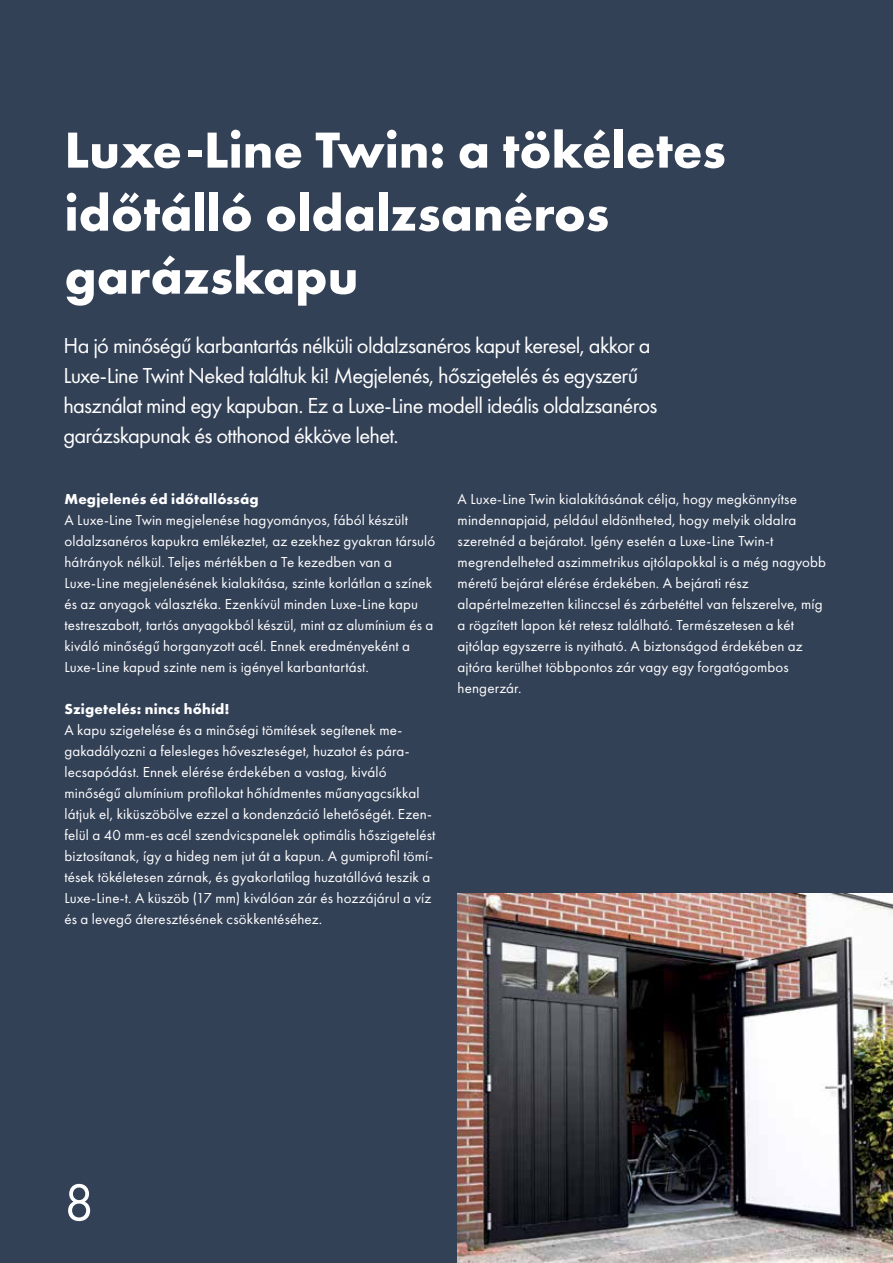
<style>
.page{position:relative;width:893px;height:1263px;background:#334157}
.page>*{position:absolute;margin:0;border:0;box-sizing:border-box;transform-origin:0 0}
.t1{font:54px "Futura PT";color:#fff}
.t2{font:700 52.5px/63px "Futura PT";color:#fff}
.t3{font:22.5px/30px "Futura PT";letter-spacing:-.03em;color:#fff}
.t4{font:15px/21px "Futura PT";letter-spacing:.01em;color:#fff}
.t5{font:700 15px "Futura PT";letter-spacing:.01em;color:#fff}
</style>
<div class="page">
<img style="left:458px;top:893px;width:435px;height:370px">
<h2 class="t2" style="left:64px;top:117px;width:663px">Luxe-Line Twin: a tökéletes időtálló oldalzsanéros garázskapu</h2>
<p class="t3" style="left:63px;top:331px;width:595px">Ha jó minőségű karbantartás nélküli oldalzsanéros kaput keresel, akkor a Luxe-Line Twint Neked találtuk ki! Megjelenés, hőszigetelés és egyszerű használat mind egy kapuban. Ez a Luxe-Line modell ideális oldalzsanéros garázskapunak és otthonod ékköve lehet.</p>
<p class="t5" style="left:64px;top:489px;width:196px">Megjelenés éd időtallósság</p>
<p class="t4" style="left:64px;top:509px;width:372px">A Luxe-Line Twin megjelenése hagyományos, fából készült oldalzsanéros kapukra emlékeztet, az ezekhez gyakran társuló hátrányok nélkül. Teljes mértékben a Te kezedben van a Luxe-Line megjelenésének kialakítása, szinte korlátlan a színek és az anyagok választéka. Ezenkívül minden Luxe-Line kapu testreszabott, tartós anyagokból készül, mint az alumínium és a kiváló minőségű horganyzott acél. Ennek eredményeként a Luxe-Line kapud szinte nem is igényel karbantartást.</p>
<p class="t5" style="left:64px;top:699px;width:167px">Szigetelés: nincs hőhíd!</p>
<p class="t4" style="left:64px;top:719px;width:372px">A kapu szigetelése és a minőségi tömítések segítenek me&shy;gakadályozni a felesleges hőveszteséget, huzatot és pára&shy;lecsapódást. Ennek elérése érdekében a vastag, kiváló minőségű alumínium profilokat hőhídmentes műanyagcsíkkal látjuk el, kiküszöbölve ezzel a kondenzáció lehetőségét. Ezen&shy;felül a 40 mm-es acél szendvicspanelek optimális hőszigetelést biztosítanak, így a hideg nem jut át a kapun. A gumiprofil tömí&shy;tések tökéletesen zárnak, és gyakorlatilag huzatállóvá teszik a Luxe-Line-t. A küszöb (17 mm) kiválóan zár és hozzájárul a víz és a levegő áteresztésének csökkentéséhez.</p>
<p class="t4" style="left:458px;top:488px;width:370px">A Luxe-Line Twin kialakításának célja, hogy megkönnyítse mindennapjaid, például eldöntheted, hogy melyik oldalra szeretnéd a bejáratot. Igény esetén a Luxe-Line Twin-t megrendelheted aszimmetrikus ajtólapokkal is a még nagyobb méretű bejárat elérése érdekében. A bejárati rész alapértelmezetten kilinccsel és zárbetéttel van felszerelve, míg a rögzített lapon két retesz található. Természetesen a két ajtólap egyszerre is nyitható. A biztonságod érdekében az ajtóra kerülhet többpontos zár vagy egy forgatógombos hengerzár.</p>
<h1 class="t1" style="left:64px;top:1170px;width:32px">8</h1>
</div>
